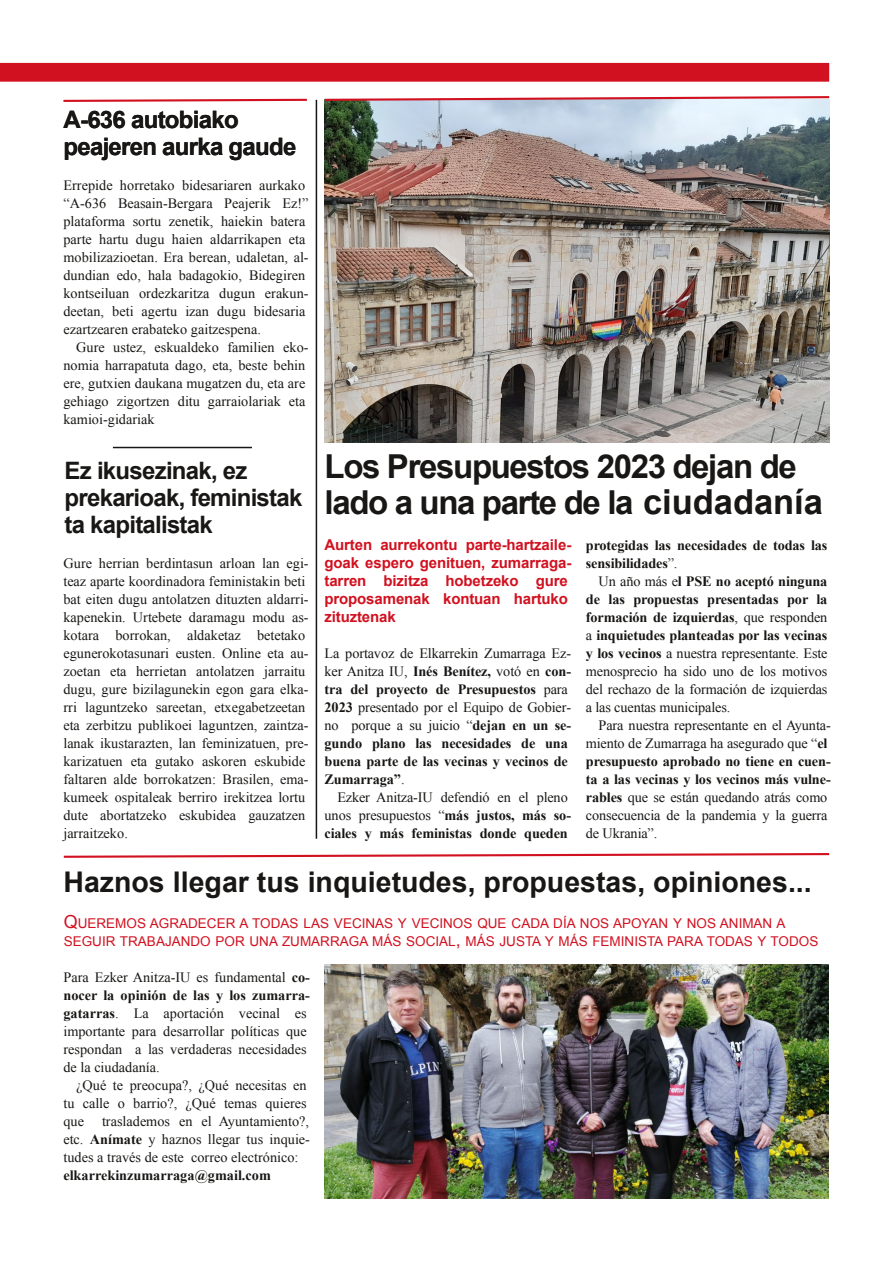
<style>
.page{position:relative;width:893px;height:1263px;background:#fff}
.page>*{position:absolute;margin:0;border:0;box-sizing:border-box;transform-origin:0 0}
.t1{font:700 33px/36px "Arial";letter-spacing:-.04em;color:#181715}
.t2{font:700 28.5px "Arial";color:#181715}
.t3{font:700 24px/27px "Arial";letter-spacing:-.03em;color:#181715}
.t4{font:700 15px/18px "Arial";letter-spacing:-.01em;color:#d11120}
.t5{font:14.25px/18px "Times New Roman";color:#181715}
.t6{font:700 14.25px/18px "Times New Roman";letter-spacing:-.01em;color:#181715}
.t7{font:13.5px/18px "Arial";color:#d11120}
.s1{font-size:34.5px}
.s2{font-weight:400}
.s3{font-weight:700}
.s4{font-size:18px}
</style>
<div class="page">
<div style="left:0;top:63px;width:829px;height:19px;background:#d11120"></div>
<svg style="left:63px;top:98px;width:244px;height:4px"></svg>
<svg style="left:63px;top:853px;width:767px;height:5px"></svg>
<img style="left:325px;top:102px;width:504px;height:340px">
<svg style="left:324px;top:96px;width:506px;height:6px"></svg>
<hr style="left:316px;top:100px;width:1px;height:739px;background:#181715">
<img style="left:325px;top:965px;width:503px;height:233px">
<hr style="left:113px;top:447px;width:139px;height:1px;background:#181715">
<h3 class="t3" style="left:63px;top:106px;width:235px">A-636 autobiako peajeren aurka gaude</h3>
<p class="t5" style="left:63px;top:176px;width:247px">Errepide horretako bidesariaren aurkako “A-636 Beasain-Bergara Peajerik Ez!” plataforma sortu zenetik, haiekin batera parte hartu dugu haien aldarrikapen eta mobilizazioetan. Era berean, udaletan, al&shy;dundian edo, hala badagokio, Bidegiren kontseiluan ordezkaritza dugun erakun&shy;deetan, beti agertu izan dugu bidesaria ezartzearen erabateko gaitzespena.</p>
<p class="t5" style="left:63px;top:338px;width:247px;text-indent:13px">Gure ustez, eskualdeko familien eko&shy;nomia harrapatuta dago, eta, beste behin ere, gutxien daukana mugatzen du, eta are gehiago zigortzen ditu garraiolariak eta kamioi-gidariak</p>
<h3 class="t3" style="left:65px;top:457px;width:239px">Ez ikusezinak, ez prekarioak, feministak ta kapitalistak</h3>
<p class="t5" style="left:63px;top:554px;width:247px">Gure herrian berdintasun arloan lan egi&shy;teaz aparte koordinadora feministakin beti bat eiten dugu antolatzen dituzten aldarri&shy;kapenekin. Urtebete daramagu modu as&shy;kotara borrokan, aldaketaz betetako egunerokotasunari eusten. Online eta au&shy;zoetan eta herrietan antolatzen jarraitu dugu, gure bizilagunekin egon gara elka&shy;rri laguntzeko sareetan, etxegabetzeetan eta zerbitzu publikoei laguntzen, zaintza&shy;lanak ikustarazten, lan feminizatuen, pre&shy;karizatuen eta gutako askoren eskubide faltaren alde borrokatzen: Brasilen, ema&shy;kumeek ospitaleak berriro irekitzea lortu dute abortatzeko eskubidea gauzatzen jarraitzeko.</p>
<h1 class="t1" style="left:325px;top:448px;width:500px">Los Presupuestos 2023 dejan de lado a una parte de la <span class="s1">ciudadanía</span></h1>
<p class="t4" style="left:325px;top:536px;width:248px">Aurten aurrekontu parte-hartzaile&shy;goak espero genituen, zumarraga&shy;tarren bizitza hobetzeko gure proposamenak kontuan hartuko zituztenak</p>
<p class="t6" style="left:325px;top:644px;width:248px"><span class="s2">La portavoz de Elkarrekin Zumarraga Ez&shy;ker Anitza IU,</span> Inés Benítez, <span class="s2">votó en</span> con&shy;tra del proyecto de Presupuestos <span class="s2">para </span>2023 <span class="s2">presentado por el Equipo de Gobier&shy;no porque a su juicio “</span>dejan en un se&shy;gundo plano las necesidades de una buena parte de las vecinas y vecinos de Zumarraga”<span class="s2">.</span></p>
<p class="t5" style="left:325px;top:788px;width:248px;text-indent:13px">Ezker Anitza-IU defendió en el pleno unos presupuestos “<span class="s3">más justos, más so&shy;ciales y más feministas donde queden</span></p>
<p class="t6" style="left:586px;top:536px;width:243px">protegidas las necesidades de todas las sensibilidades<span class="s2">”.</span></p>
<p class="t5" style="left:586px;top:572px;width:243px;text-align:justify;text-indent:13px">Un año más e<span class="s3">l PSE no aceptó ninguna de las propuestas presentadas por la formación de izquierdas</span>, que responden a <span class="s3">inquietudes planteadas por las vecinas y los vecinos</span> a nuestra representante. Este menosprecio ha sido uno de los motivos del rechazo de la formación de izquierdas a las cuentas municipales.</p>
<p class="t5" style="left:586px;top:716px;width:246px;text-indent:13px">Para nuestra representante en el Ayunta&shy;miento de Zumarraga ha asegurado que “<span class="s3">el presupuesto aprobado no tiene en cuen&shy;ta a las vecinas y los vecinos más vulne&shy;rables</span> que se están quedando atrás como consecuencia de la pandemia y la guerra de Ukrania”.</p>
<h2 class="t2" style="left:63px;top:866px;width:750px">Haznos llegar tus inquietudes, propuestas, opiniones...</h2>
<p class="t7" style="left:64px;top:914px;width:756px"><span class="s4">Q</span>UEREMOS AGRADECER A TODAS LAS VECINAS Y VECINOS QUE CADA DÍA NOS APOYAN Y NOS ANIMAN A<br>SEGUIR TRABAJANDO POR UNA ZUMARRAGA MÁS SOCIAL<span class="s4">,</span> MÁS JUSTA Y MÁS FEMINISTA PARA TODAS Y TODOS</p>
<p class="t5" style="left:63px;top:968px;width:248px">Para Ezker Anitza-IU es fundamental <span class="s3">co&shy;nocer la opinión de las y los zumarra&shy;gatarras</span>. La aportación vecinal es importante para desarrollar políticas que respondan a las verdaderas necesidades de la ciudadanía.</p>
<p class="t5" style="left:63px;top:1076px;width:245px;text-align:justify;text-indent:13px">¿Qué te preocupa?, ¿Qué necesitas en tu calle o barrio?, ¿Qué temas quieres que</p>
<p class="t5" style="left:63px;top:1112px;width:248px;text-align:justify;text-indent:39px">traslademos en el Ayuntamiento?, etc. <span class="s3">Anímate</span> y haznos llegar tus inquie&shy;tudes a través de este correo electrónico:</p>
<p class="t6" style="left:63px;top:1166px;width:209px">elkarrekinzumarraga@gmail.com</p>
</div>
